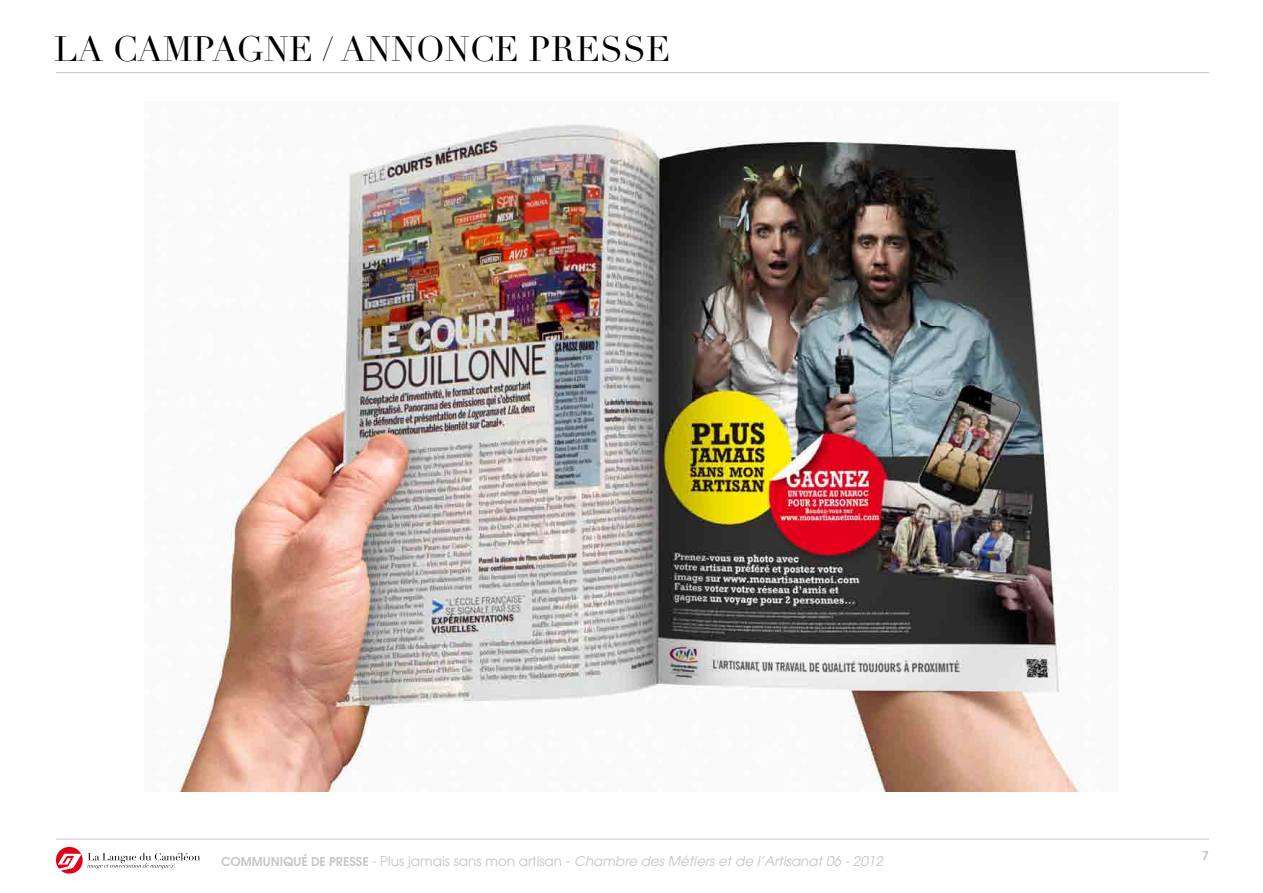
<style>
.page{position:relative;width:1263px;height:893px;background:#fff}
.page>*{position:absolute;margin:0;border:0;box-sizing:border-box;transform-origin:0 0}
.t1{font:34.5px "Didot";color:#000}
.t2{font:italic 13.5px "Avant Garde";color:#c6c7c8}
.t3{font:600 13.5px "Avant Garde Gothic Itc T";color:#c6c7c8}
.s1{font-family:"Avant Garde Gothic Itc T";font-weight:600;font-style:normal}
.s2{font-style:normal}
</style>
<div class="page">
<hr style="left:56px;top:72px;width:1153px;height:1px;background:#c6c7c8">
<hr style="left:56px;top:839px;width:1153px;height:1px;background:#c6c7c8">
<svg style="left:56px;top:847px;width:144px;height:27px"></svg>
<img style="left:178px;top:124px;width:901px;height:668px">
<h1 class="t1" style="left:54px;top:28px;width:618px">LA CAMPAGNE / ANNONCE PRESSE</h1>
<p class="t2" style="left:221px;top:852px;width:663px"><span class="s1">COMMUNIQUÉ DE PRESSE</span> <span class="s2">- Plus jamais sans mon artisan -</span> Chambre des Métiers et de l’Artisanat 06 - 2012</p>
<p class="t3" style="left:1202px;top:848px;width:8px">7</p>
</div>
